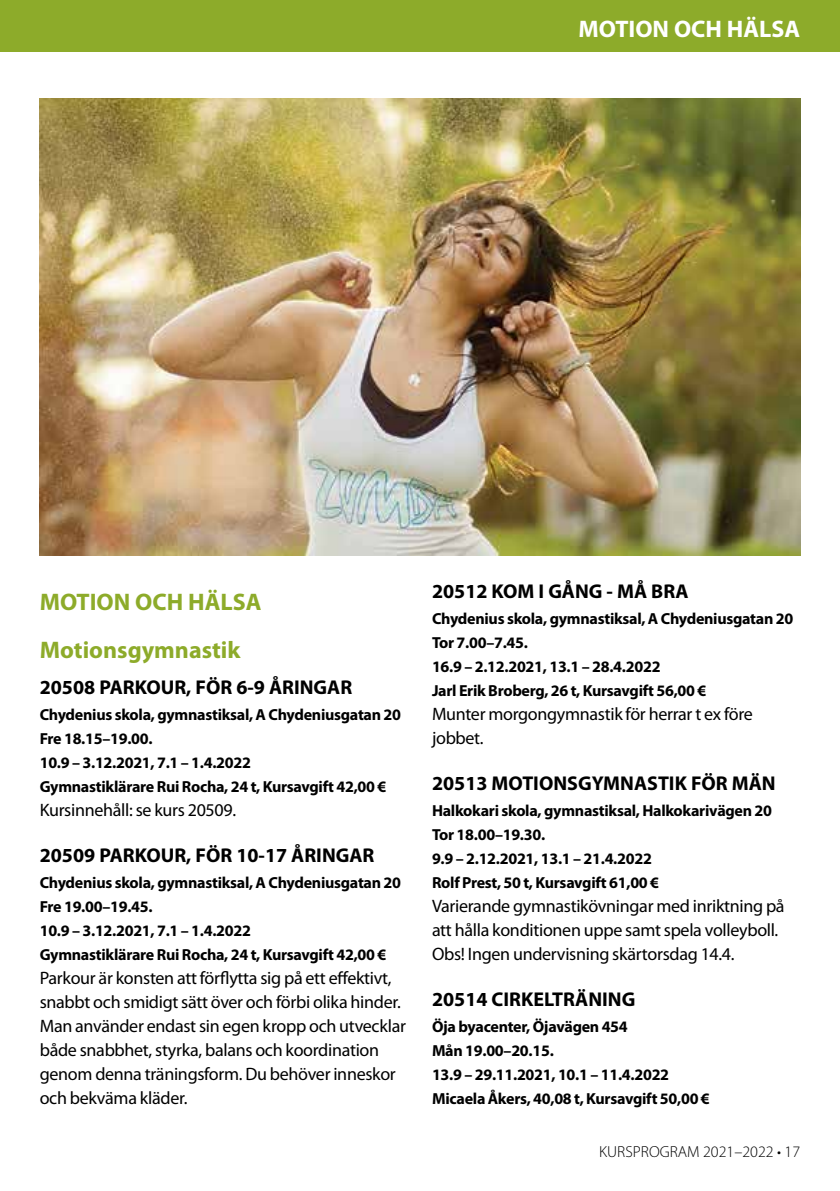
<style>
.page{position:relative;width:840px;height:1191px;background:#fff}
.page>*{position:absolute;margin:0;border:0;box-sizing:border-box;transform-origin:0 0}
.t1{font:700 24px/48px "Myriad Pro";color:#8dab2a}
.t2{font:700 24px "Myriad Pro";color:#fff}
.t3{font:700 20px "Myriad Pro";color:#000}
.t4{font:18px/24px "Myriad Pro";letter-spacing:-.015em;color:#000}
.t5{font:700 16px/24px "Myriad Pro";letter-spacing:-.015em;color:#000}
.t6{font:300 16px "Myriad Pro";color:#000}
</style>
<div class="page">
<div style="left:0;top:0;width:839px;height:51px;background:#8dab2a"></div>
<img style="left:40px;top:99px;width:759px;height:456px">
<h1 class="t2" style="left:578px;top:15px;width:223px">MOTION OCH HÄLSA</h1>
<h1 class="t1" style="left:40px;top:578px;width:223px">MOTION OCH HÄLSA<br>Motionsgymnastik</h1>
<p class="t3" style="left:40px;top:676px;width:314px">20508 PARKOUR, FÖR 6-9 ÅRINGAR</p>
<p class="t5" style="left:40px;top:703px;width:362px">Chydenius skola, gymnastiksal, A Chydeniusgatan 20<br>Fre 18.15–19.00.<br>10.9 – 3.12.2021, 7.1 – 1.4.2022<br>Gymnastiklärare Rui Rocha, 24 t, Kursavgift 42,00 €</p>
<p class="t4" style="left:40px;top:798px;width:198px">Kursinnehåll: se kurs 20509.</p>
<p class="t3" style="left:40px;top:844px;width:336px">20509 PARKOUR, FÖR 10-17 ÅRINGAR</p>
<p class="t5" style="left:40px;top:871px;width:362px">Chydenius skola, gymnastiksal, A Chydeniusgatan 20<br>Fre 19.00–19.45.<br>10.9 – 3.12.2021, 7.1 – 1.4.2022<br>Gymnastiklärare Rui Rocha, 24 t, Kursavgift 42,00 €</p>
<p class="t4" style="left:40px;top:966px;width:367px">Parkour är konsten att förflytta sig på ett effektivt, snabbt och smidigt sätt över och förbi olika hinder.<br>Man använder endast sin egen kropp och utvecklar både snabbhet, styrka, balans och koordination genom denna träningsform. Du behöver inneskor och bekväma kläder.</p>
<p class="t3" style="left:432px;top:580px;width:258px">20512 KOM I GÅNG - MÅ BRA</p>
<p class="t5" style="left:432px;top:607px;width:362px">Chydenius skola, gymnastiksal, A Chydeniusgatan 20<br>Tor 7.00–7.45.<br>16.9 – 2.12.2021, 13.1 – 28.4.2022<br>Jarl Erik Broberg, 26 t, Kursavgift 56,00 €</p>
<p class="t4" style="left:432px;top:702px;width:322px">Munter morgongymnastik för herrar t ex före jobbet.</p>
<p class="t3" style="left:432px;top:772px;width:345px">20513 MOTIONSGYMNASTIK FÖR MÄN</p>
<p class="t5" style="left:432px;top:799px;width:341px">Halkokari skola, gymnastiksal, Halkokarivägen 20<br>Tor 18.00–19.30.<br>9.9 – 2.12.2021, 13.1 – 21.4.2022<br>Rolf Prest, 50 t, Kursavgift 61,00 €</p>
<p class="t4" style="left:432px;top:894px;width:354px">Varierande gymnastikövningar med inriktning på att hålla konditionen uppe samt spela volleyboll.<br>Obs! Ingen undervisning skärtorsdag 14.4.</p>
<p class="t3" style="left:432px;top:988px;width:205px">20514 CIRKELTRÄNING</p>
<p class="t5" style="left:432px;top:1015px;width:279px">Öja byacenter, Öjavägen 454<br>Mån 19.00–20.15.<br>13.9 – 29.11.2021, 10.1 – 11.4.2022<br>Micaela Åkers, 40,08 t, Kursavgift 50,00 €</p>
<p class="t6" style="left:599px;top:1142px;width:202px">KURSPROGRAM 2021–2022 • 17</p>
</div>
